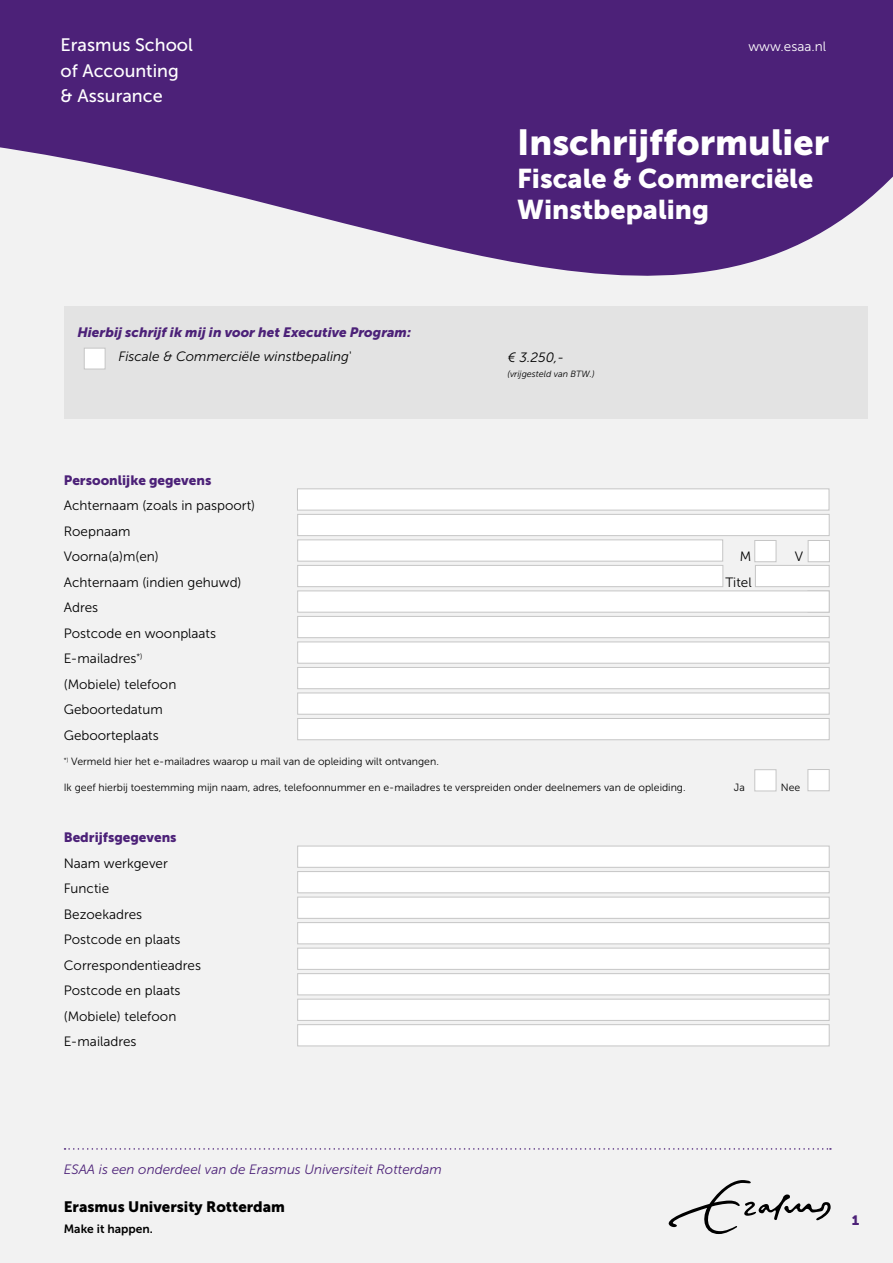
<style>
.page{position:relative;width:893px;height:1263px;background:#f0f0f0}
.page>*{position:absolute;margin:0;border:0;box-sizing:border-box;transform-origin:0 0}
.t1{font:36px "Museo Sans 900";color:#fff}
.t2{font:27px/31.3px "Museo Sans 900";color:#fff}
.t3{font:18px/25.5px "Museo Sans 500";color:#fff}
.t4{font:15px "Museo Sans 900";color:#000}
.t5{font:13.5px/25.5px "Museo Sans 300";color:#000}
.t6{font:italic 13.5px "Museo Sans 300";color:#4c2178}
.t7{font:italic 13.5px "Museo Sans 900";color:#4c2178}
.t8{font:italic 13.5px "Museo Sans 300";color:#000}
.t9{font:13.5px "Museo Sans 900";color:#4c2178}
.t10{font:13.5px "Museo Sans 300";color:#fff}
.t11{font:12px "Museo Sans 700";color:#000}
.t12{font:10.5px "Museo Sans 300";color:#000}
.t13{font:italic 9px "Museo Sans 300";color:#000}
.s1{font-style:normal}
</style>
<div class="page">
<svg style="left:669px;top:1180px;width:162px;height:54px"></svg>
<svg style="left:65px;top:1148px;width:766px;height:2px"></svg>
<svg style="left:0;top:0;width:893px;height:357px;fill:#4c2178"></svg>
<div style="left:297px;top:846px;width:532px;height:21px;background:#fff;border:1px solid #c6c6c6"></div>
<div style="left:297px;top:871px;width:532px;height:22px;background:#fff;border:1px solid #c6c6c6"></div>
<div style="left:297px;top:897px;width:532px;height:21px;background:#fff;border:1px solid #c6c6c6"></div>
<div style="left:297px;top:922px;width:532px;height:22px;background:#fff;border:1px solid #c6c6c6"></div>
<div style="left:297px;top:948px;width:532px;height:21px;background:#fff;border:1px solid #c6c6c6"></div>
<div style="left:297px;top:973px;width:532px;height:22px;background:#fff;border:1px solid #c6c6c6"></div>
<div style="left:297px;top:999px;width:532px;height:21px;background:#fff;border:1px solid #c6c6c6"></div>
<div style="left:297px;top:1024px;width:532px;height:22px;background:#fff;border:1px solid #c6c6c6"></div>
<div style="left:297px;top:514px;width:532px;height:22px;background:#fff;border:1px solid #c6c6c6"></div>
<div style="left:297px;top:540px;width:426px;height:21px;background:#fff;border:1px solid #c6c6c6"></div>
<div style="left:808px;top:769px;width:21px;height:22px;background:#fff;border:1px solid #c6c6c6"></div>
<div style="left:755px;top:540px;width:21px;height:22px;background:#fff;border:1px solid #c6c6c6"></div>
<div style="left:808px;top:540px;width:22px;height:22px;background:#fff;border:1px solid #c6c6c6"></div>
<div style="left:755px;top:769px;width:21px;height:22px;background:#fff;border:1px solid #c6c6c6"></div>
<div style="left:297px;top:565px;width:426px;height:22px;background:#fff;border:1px solid #c6c6c6"></div>
<div style="left:755px;top:565px;width:74px;height:22px;background:#fff;border:1px solid #c6c6c6"></div>
<div style="left:297px;top:616px;width:532px;height:22px;background:#fff;border:1px solid #c6c6c6"></div>
<div style="left:297px;top:591px;width:532px;height:21px;background:#fff;border:1px solid #c6c6c6"></div>
<div style="left:297px;top:642px;width:532px;height:21px;background:#fff;border:1px solid #c6c6c6"></div>
<div style="left:297px;top:667px;width:532px;height:22px;background:#fff;border:1px solid #c6c6c6"></div>
<div style="left:297px;top:693px;width:532px;height:21px;background:#fff;border:1px solid #c6c6c6"></div>
<div style="left:297px;top:718px;width:532px;height:22px;background:#fff;border:1px solid #c6c6c6"></div>
<div style="left:64px;top:306px;width:803px;height:113px;background:#e3e3e3"></div>
<div style="left:84px;top:348px;width:21px;height:21px;background:#fff;border:1px solid #c6c6c6"></div>
<div style="left:297px;top:489px;width:532px;height:21px;background:#fff;border:1px solid #c6c6c6"></div>
<h3 class="t3" style="left:61px;top:32px;width:134px">Erasmus School of Accounting &amp; Assurance</h3>
<p class="t10" style="left:748px;top:39px;width:79px">www.esaa.nl</p>
<h1 class="t1" style="left:517px;top:122px;width:314px">Inschrijfformulier</h1>
<h2 class="t2" style="left:517px;top:163px;width:298px">Fiscale &amp; Commerciële<br>Winstbepaling</h2>
<p class="t7" style="left:77px;top:324px;width:335px">Hierbij schrijf ik mij in voor het Executive Program:</p>
<p class="t8" style="left:118px;top:349px;width:235px">Fiscale &amp; Commerciële winstbepaling<span class="s1">'</span></p>
<p class="t9" style="left:64px;top:472px;width:149px">Persoonlijke gegevens</p>
<p class="t5" style="left:64px;top:493px;width:193px">Achternaam (zoals in paspoort)<br>Roepnaam<br>Voorna(a)m(en)</p>
<p class="t8" style="left:508px;top:350px;width:58px">€ 3.250,-</p>
<p class="t13" style="left:507px;top:369px;width:89px">(vrijgesteld van BTW.)</p>
<p class="t5" style="left:740px;top:544px;width:13px">M</p>
<p class="t5" style="left:795px;top:544px;width:10px">V</p>
<p class="t5" style="left:64px;top:569px;width:179px">Achternaam (indien gehuwd)</p>
<p class="t5" style="left:725px;top:569px;width:28px">Titel</p>
<p class="t5" style="left:64px;top:595px;width:154px">Adres<br>Postcode en woonplaats<br>E-mailadres<sup>*)<br></sup>(Mobiele) telefoon<br>Geboortedatum<br>Geboorteplaats</p>
<p class="t12" style="left:64px;top:756px;width:377px"><sup>*)</sup> Vermeld hier het e-mailadres waarop u mail van de opleiding wilt ontvangen.</p>
<p class="t12" style="left:64px;top:782px;width:623px">Ik geef hierbij toestemming mijn naam, adres, telefoonnummer en e-mailadres te verspreiden onder deelnemers van de opleiding.</p>
<p class="t12" style="left:734px;top:782px;width:12px">Ja</p>
<p class="t12" style="left:781px;top:782px;width:21px">Nee</p>
<p class="t9" style="left:64px;top:829px;width:114px">Bedrijfsgegevens</p>
<p class="t5" style="left:64px;top:850px;width:139px">Naam werkgever<br>Functie<br>Bezoekadres<br>Postcode en plaats<br>Correspondentieadres<br>Postcode en plaats (Mobiele) telefoon<br>E-mailadres</p>
<p class="t6" style="left:64px;top:1162px;width:380px">ESAA is een onderdeel van de Erasmus Universiteit Rotterdam</p>
<p class="t4" style="left:64px;top:1198px;width:223px">Erasmus University Rotterdam</p>
<p class="t11" style="left:64px;top:1222px;width:91px">Make it happen.</p>
<p class="t9" style="left:852px;top:1212px;width:9px">1</p>
</div>
